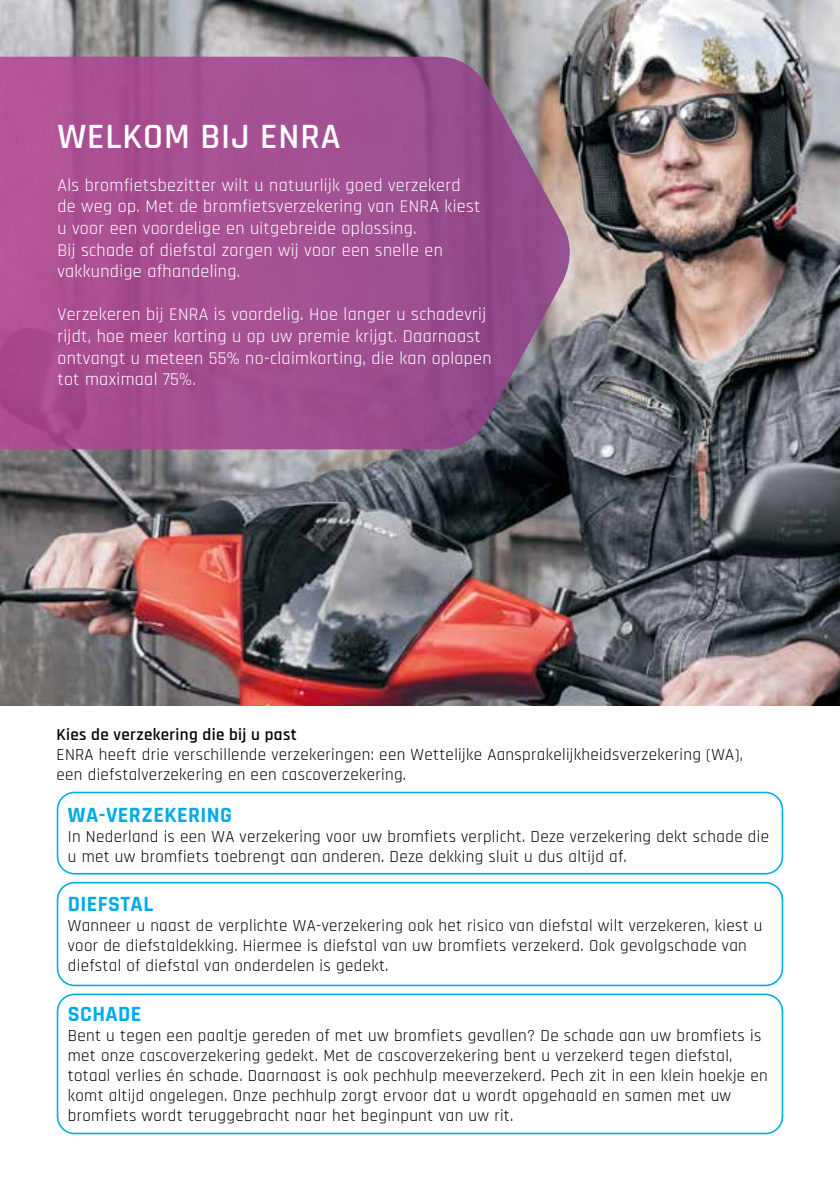
<style>
.page{position:relative;width:840px;height:1191px;background:#fff}
.page>*{position:absolute;margin:0;border:0;box-sizing:border-box;transform-origin:0 0}
.t1{font:600 36px "Rajdhani";letter-spacing:.025em;color:#fff}
.t2{font:700 22px "Rajdhani";letter-spacing:.02em;color:#00abe7}
.t3{font:18px/21.6px "Rajdhani";letter-spacing:.02em;color:#fff}
.t4{font:17px/20px "Rajdhani";letter-spacing:.02em;color:#000}
.t5{font:600 17px "Rajdhani";letter-spacing:.02em;color:#000}
</style>
<div class="page">
<div style="left:57px;top:993px;width:725px;height:141px;border:2px solid #00abe7;border-radius:17px"></div>
<div style="left:57px;top:882px;width:725px;height:104px;border:2px solid #00abe7;border-radius:17px"></div>
<div style="left:57px;top:791px;width:725px;height:83px;border:2px solid #00abe7;border-radius:17px"></div>
<img style="left:0;top:0;width:839px;height:706px">
<svg style="left:0;top:57px;width:569px;height:392px;background:#9f528f"></svg>
<h1 class="t1" style="left:57px;top:115px;width:284px">WELKOM BIJ ENRA</h1>
<p class="t3" style="left:57px;top:175px;width:424px">Als bromfietsbezitter wilt u natuurlijk goed verzekerd de weg op. Met de bromfietsverzekering van ENRA kiest u voor een voordelige en uitgebreide oplossing.<br>Bij schade of diefstal zorgen wij voor een snelle en vakkundige afhandeling.</p>
<p class="t3" style="left:57px;top:304px;width:435px">Verzekeren bij ENRA is voordelig. Hoe langer u schadevrij rijdt, hoe meer korting u op uw premie krijgt. Daarnaast ontvangt u meteen 55% no-claimkorting, die kan oplopen tot maximaal 75%.</p>
<p class="t5" style="left:56px;top:724px;width:242px">Kies de verzekering die bij u past</p>
<p class="t4" style="left:56px;top:745px;width:687px">ENRA heeft drie verschillende verzekeringen: een Wettelijke Aansprakelijkheidsverzekering (WA), een diefstalverzekering en een cascoverzekering.</p>
<p class="t2" style="left:68px;top:801px;width:166px">WA-VERZEKERING</p>
<p class="t4" style="left:68px;top:826px;width:702px">In Nederland is een WA verzekering voor uw bromfiets verplicht. Deze verzekering dekt schade die u met uw bromfiets toebrengt aan anderen. Deze dekking sluit u dus altijd af.</p>
<p class="t2" style="left:68px;top:890px;width:87px">DIEFSTAL</p>
<p class="t4" style="left:68px;top:916px;width:695px">Wanneer u naast de verplichte WA-verzekering ook het risico van diefstal wilt verzekeren, kiest u voor de diefstaldekking. Hiermee is diefstal van uw bromfiets verzekerd. Ook gevolgschade van diefstal of diefstal van onderdelen is gedekt.</p>
<p class="t2" style="left:68px;top:1000px;width:75px">SCHADE</p>
<p class="t4" style="left:68px;top:1026px;width:701px">Bent u tegen een paaltje gereden of met uw bromfiets gevallen? De schade aan uw bromfiets is met onze cascoverzekering gedekt. Met de cascoverzekering bent u verzekerd tegen diefstal, totaal verlies én schade. Daarnaast is ook pechhulp meeverzekerd. Pech zit in een klein hoekje en komt altijd ongelegen. Onze pechhulp zorgt ervoor dat u wordt opgehaald en samen met uw bromfiets wordt teruggebracht naar het beginpunt van uw rit.</p>
</div>
